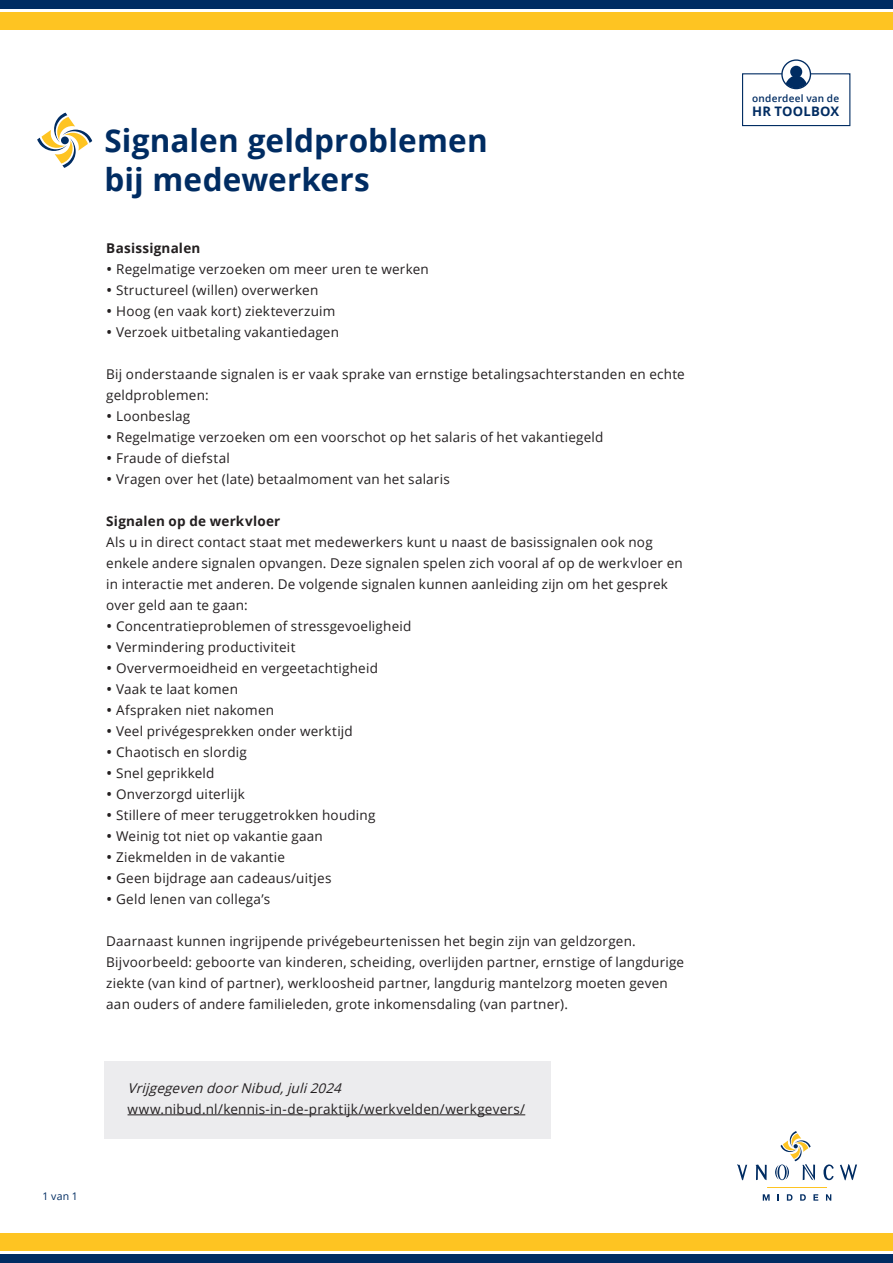
<style>
.page{position:relative;width:893px;height:1263px;background:#fff}
.page>*{position:absolute;margin:0;border:0;box-sizing:border-box;transform-origin:0 0}
.t1{font:700 31.5px/39.6px "Open Sans";letter-spacing:.005em;color:#002c62}
.t2{font:13.5px/21px "Open Sans";letter-spacing:.015em;color:#231f20}
.t3{font:700 13.5px "Open Sans";letter-spacing:.02em;color:#231f20}
.t4{font:italic 13.5px "Open Sans";color:#231f20}
.t5{font:700 13.05px "Open Sans";letter-spacing:.015em;color:#002c62}
.t6{font:10.5px "Open Sans";color:#002c62}
.t7{font:600 10.05px "Open Sans";letter-spacing:.02em;color:#002c62}
.s1{font-size:16.5px}
</style>
<div class="page">
<svg style="left:763px;top:1194px;width:7px;height:6px"></svg>
<svg style="left:777px;top:1194px;width:2px;height:6px"></svg>
<svg style="left:787px;top:1194px;width:5px;height:6px"></svg>
<svg style="left:800px;top:1194px;width:6px;height:6px"></svg>
<svg style="left:813px;top:1194px;width:5px;height:6px"></svg>
<svg style="left:826px;top:1194px;width:5px;height:6px"></svg>
<hr style="left:767px;top:1187px;width:60px;height:1px;background:#fec422">
<svg style="left:823px;top:1164px;width:11px;height:16px"></svg>
<svg style="left:737px;top:1164px;width:10px;height:16px"></svg>
<svg style="left:755px;top:1164px;width:12px;height:16px"></svg>
<svg style="left:840px;top:1164px;width:17px;height:16px"></svg>
<svg style="left:775px;top:1131px;width:40px;height:49px"></svg>
<div style="left:0;top:0;width:893px;height:9px;background:#002c62"></div>
<div style="left:0;top:13px;width:893px;height:17px;background:#fec422"></div>
<div style="left:0;top:1254px;width:893px;height:9px;background:#002c62"></div>
<div style="left:0;top:1233px;width:893px;height:17px;background:#fec422"></div>
<div style="left:104px;top:1061px;width:447px;height:77px;background:#ececee"></div>
<svg style="left:37px;top:113px;width:55px;height:55px"></svg>
<div style="left:781px;top:59px;width:30px;height:30px;border:1px solid #002c62;border-radius:50%"></div>
<div style="left:790px;top:66px;width:12px;height:12px;background:#002c62;border-radius:50%"></div>
<svg style="left:742px;top:73px;width:109px;height:54px"></svg>
<hr style="left:128px;top:1114px;width:397px;height:1px;background:#231f20">
<p class="t6" style="left:43px;top:1189px;width:37px">1 van 1</p>
<p class="t1" style="left:104px;top:120px;width:385px">Signalen geldproblemen bij medewerkers</p>
<p class="t3" style="left:106px;top:238px;width:96px">Basissignalen</p>
<p class="t2" style="left:106px;top:258px;width:324px"><span class="s1">•</span> Regelmatige verzoeken om meer uren te werken</p>
<p class="t2" style="left:106px;top:279px;width:214px"><span class="s1">•</span> Structureel (willen) overwerken</p>
<p class="t2" style="left:106px;top:300px;width:231px"><span class="s1">•</span> Hoog (en vaak kort) ziekteverzuim</p>
<p class="t2" style="left:106px;top:321px;width:234px"><span class="s1">•</span> Verzoek uitbetaling vakantiedagen</p>
<p class="t2" style="left:106px;top:363px;width:580px">Bij onderstaande signalen is er vaak sprake van ernstige betalingsachterstanden en echte geldproblemen:</p>
<p class="t2" style="left:106px;top:405px;width:86px"><span class="s1">•</span> Loonbeslag</p>
<p class="t2" style="left:106px;top:426px;width:499px"><span class="s1">•</span> Regelmatige verzoeken om een voorschot op het salaris of het vakantiegeld</p>
<p class="t2" style="left:106px;top:447px;width:125px"><span class="s1">•</span> Fraude of diefstal</p>
<p class="t2" style="left:106px;top:468px;width:345px"><span class="s1">•</span> Vragen over het (late) betaalmoment van het salaris</p>
<p class="t3" style="left:106px;top:511px;width:176px">Signalen op de werkvloer</p>
<p class="t2" style="left:106px;top:531px;width:578px">Als u in direct contact staat met medewerkers kunt u naast de basissignalen ook nog enkele andere signalen opvangen. Deze signalen spelen zich vooral af op de werkvloer en in interactie met anderen. De volgende signalen kunnen aanleiding zijn om het gesprek over geld aan te gaan:</p>
<p class="t2" style="left:106px;top:615px;width:307px"><span class="s1">•</span> Concentratieproblemen of stressgevoeligheid</p>
<p class="t2" style="left:106px;top:636px;width:191px"><span class="s1">•</span> Vermindering productiviteit</p>
<p class="t2" style="left:106px;top:657px;width:273px"><span class="s1">•</span> Oververmoeidheid en vergeetachtigheid</p>
<p class="t2" style="left:106px;top:678px;width:133px"><span class="s1">•</span> Vaak te laat komen</p>
<p class="t2" style="left:106px;top:699px;width:169px"><span class="s1">•</span> Afspraken niet nakomen</p>
<p class="t2" style="left:106px;top:720px;width:248px"><span class="s1">•</span> Veel privégesprekken onder werktijd</p>
<p class="t2" style="left:106px;top:741px;width:142px"><span class="s1">•</span> Chaotisch en slordig</p>
<p class="t2" style="left:106px;top:762px;width:110px"><span class="s1">•</span> Snel geprikkeld</p>
<p class="t2" style="left:106px;top:783px;width:140px"><span class="s1">•</span> Onverzorgd uiterlijk</p>
<p class="t2" style="left:106px;top:804px;width:271px"><span class="s1">•</span> Stillere of meer teruggetrokken houding</p>
<p class="t2" style="left:106px;top:825px;width:218px"><span class="s1">•</span> Weinig tot niet op vakantie gaan</p>
<p class="t2" style="left:106px;top:846px;width:180px"><span class="s1">•</span> Ziekmelden in de vakantie</p>
<p class="t2" style="left:106px;top:867px;width:227px"><span class="s1">•</span> Geen bijdrage aan cadeaus/uitjes</p>
<p class="t2" style="left:106px;top:888px;width:166px"><span class="s1">•</span> Geld lenen van collega’s</p>
<p class="t2" style="left:106px;top:930px;width:579px">Daarnaast kunnen ingrijpende privégebeurtenissen het begin zijn van geldzorgen.<br>Bijvoorbeeld: geboorte van kinderen, scheiding, overlijden partner, ernstige of langdurige ziekte (van kind of partner), werkloosheid partner, langdurig mantelzorg moeten geven aan ouders of andere familieleden, grote inkomensdaling (van partner).</p>
<p class="t4" style="left:128px;top:1079px;width:220px">VrijgegevendoorNibud,j uli2024</p>
<p class="t2" style="left:128px;top:1098px;width:399px">www.nibud.nl/kennis-in-de-praktijk/werkvelden/werkgevers/</p>
<p class="t7" style="left:752px;top:92px;width:88px">onderdeel van de</p>
<p class="t5" style="left:752px;top:102px;width:88px">HR TOOLBOX</p>
</div>
